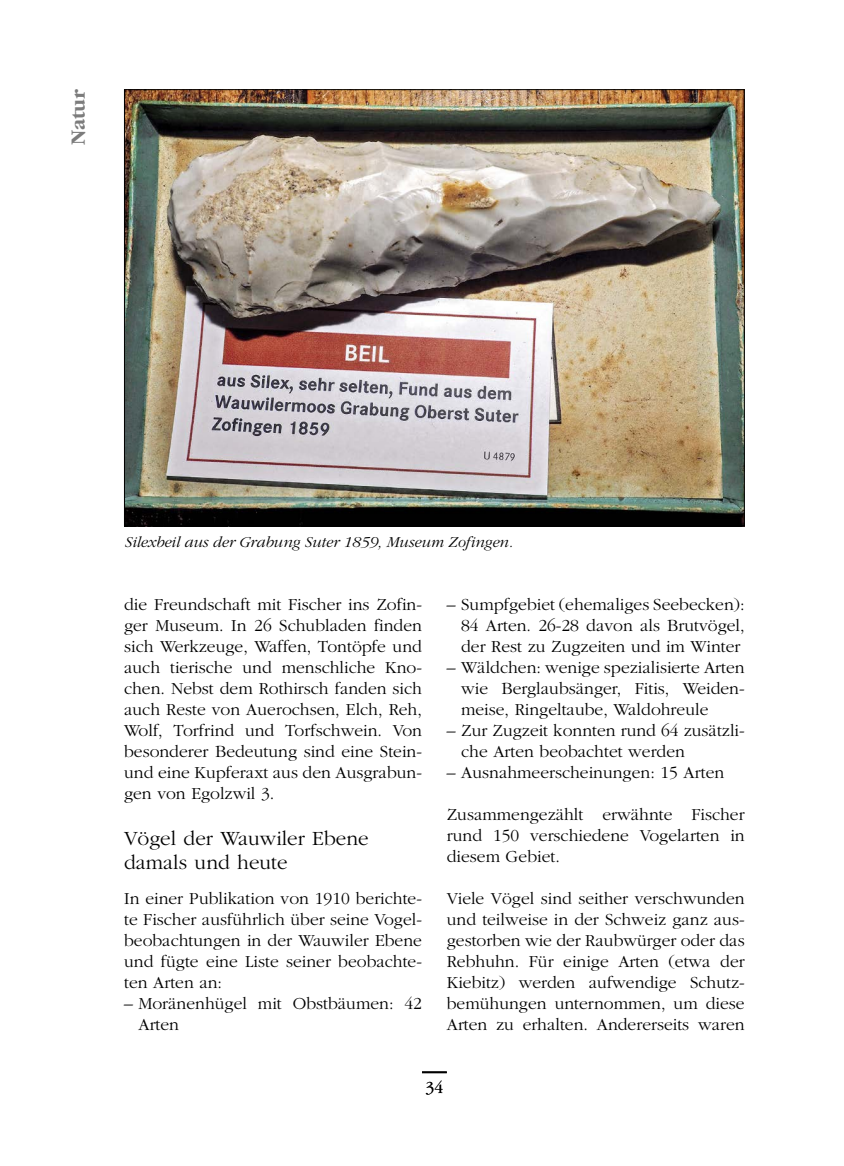
<style>
.page{position:relative;width:844px;height:1166px;background:#fff}
.page>*{position:absolute;margin:0;border:0;box-sizing:border-box;transform-origin:0 0}
.t1{font:300 21px/24.5px "Garamond";color:#000}
.t2{font:700 21px "Garamond";color:#7c7c7c}
.t3{font:300 17.5px/21px "Garamond";color:#000;text-align:justify}
.t4{font:italic 300 15.75px "Garamond";color:#000}
</style>
<div class="page">
<hr style="left:422px;top:1071px;width:24px;height:2px;background:#000">
<img style="left:126px;top:91px;width:616px;height:433px">
<p class="t2" style="left:67px;top:145px;width:57px;rotate:-90deg">Natur</p>
<p class="t4" style="left:124px;top:534px;width:390px">Silexbeil aus der Grabung Suter 1859, Museum Zofingen.</p>
<p class="t3" style="left:124px;top:594px;width:299px">die Freundschaft mit Fischer ins Zofin&shy;ger Museum. In 26 Schubladen finden sich Werkzeuge, Waffen, Tontöpfe und auch tierische und menschliche Kno&shy;chen. Nebst dem Rothirsch fanden sich auch Reste von Auerochsen, Elch, Reh, Wolf, Torfrind und Torfschwein. Von besonderer Bedeutung sind eine Stein&shy;und eine Kupferaxt aus den Ausgrabun&shy;gen von Egolzwil 3.</p>
<p class="t1" style="left:124px;top:826px;width:246px">Vögel der Wauwiler Ebene damals und heute</p>
<p class="t3" style="left:124px;top:888px;width:299px">In einer Publikation von 1910 berichte&shy;te Fischer ausführlich über seine Vogel&shy;beobachtungen in der Wauwiler Ebene und fügte eine Liste seiner beobachte&shy;ten Arten an:</p>
<p class="t3" style="left:138px;top:993px;width:285px;text-indent:-14px">– Moränenhügel mit Obstbäumen: 42<br>Arten</p>
<p class="t3" style="left:461px;top:594px;width:285px;text-indent:-14px">– Sumpfgebiet (ehemaliges Seebecken):<br>84 Arten. 26-28 davon als Brutvögel, der Rest zu Zugzeiten und im Winter</p>
<p class="t3" style="left:461px;top:657px;width:285px;text-indent:-14px">– Wäldchen: wenige spezialisierte Arten wie Berglaubsänger, Fitis, Weiden&shy;meise, Ringeltaube, Waldohreule</p>
<p class="t3" style="left:461px;top:720px;width:285px;text-indent:-14px">– Zur Zugzeit konnten rund 64 zusätzli&shy;che Arten beobachtet werden</p>
<p class="t3" style="left:446px;top:762px;width:279px">– Ausnahmeerscheinungen: 15 Arten</p>
<p class="t3" style="left:446px;top:804px;width:299px">Zusammengezählt erwähnte Fischer rund 150 verschiedene Vogelarten in diesem Gebiet.</p>
<p class="t3" style="left:446px;top:888px;width:299px">Viele Vögel sind seither verschwunden und teilweise in der Schweiz ganz aus&shy;gestorben wie der Raubwürger oder das Rebhuhn. Für einige Arten (etwa der Kiebitz) werden aufwendige Schutz&shy;bemühungen unternommen, um diese Arten zu erhalten. Andererseits waren</p>
<p class="t3" style="left:425px;top:1077px;width:19px">34</p>
</div>
